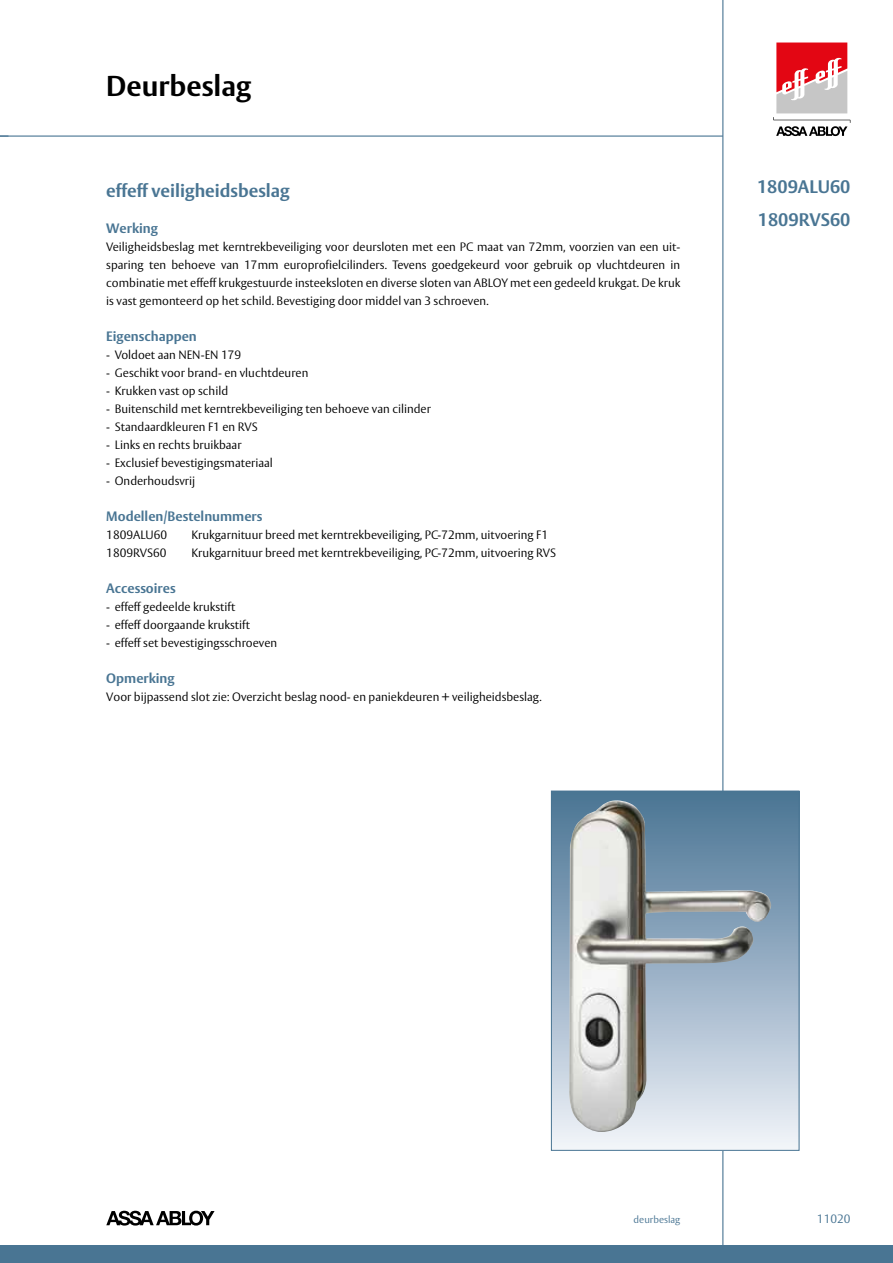
<style>
.page{position:relative;width:893px;height:1263px;background:#fff}
.page>*{position:absolute;margin:0;border:0;box-sizing:border-box;transform-origin:0 0}
.t1{font:700 28.5px "ASSA Vesta";color:#000}
.t2{font:700 18px/33px "ASSA Vesta";color:#497593}
.t3{font:700 13.5px "ASSA Vesta";color:#497593}
.t4{font:300 12px/18px "ASSA Vesta";color:#000;text-align:justify}
.t5{font:300 12px "ASSA Vesta";color:#497593}
.t6{font:300 9.9px "ASSA Vesta";color:#497593}
</style>
<div class="page">
<hr style="left:0;top:136px;width:723px;height:1px;background:#497593">
<div style="left:0;top:1246px;width:893px;height:17px;background:#497593"></div>
<svg style="left:106px;top:1211px;width:109px;height:14px"></svg>
<hr style="left:722px;top:0;width:1px;height:1259px;background:#497593">
<svg style="left:773px;top:43px;width:77px;height:93px"></svg>
<div style="left:551px;top:791px;width:248px;height:359px;background:linear-gradient(to bottom,#477293,#f0f2f9)"></div>
<img style="left:569px;top:800px;width:202px;height:332px">
<div style="left:551px;top:791px;width:248px;height:360px;border:1px solid #497593"></div>
<h1 class="t1" style="left:106px;top:69px;width:146px">Deurbeslag</h1>
<h2 class="t2" style="left:106px;top:174px;width:185px">effeff veiligheidsbeslag</h2>
<p class="t3" style="left:106px;top:220px;width:53px">Werking</p>
<p class="t4" style="left:106px;top:238px;width:576px">Veiligheidsbeslag met kerntrekbeveiliging voor deursloten met een PC maat van 72mm, voorzien van een uit&shy;sparing ten behoeve van 17mm europrofielcilinders. Tevens goedgekeurd voor gebruik op vluchtdeuren in combinatie met effeff krukgestuurde insteeksloten en diverse sloten van ABLOY met een gedeeld krukgat. De kruk is vast gemonteerd op het schild. Bevestiging door middel van 3 schroeven.</p>
<p class="t3" style="left:106px;top:328px;width:92px">Eigenschappen</p>
<p class="t4" style="left:106px;top:346px;width:136px">- Voldoet aan NEN-EN 179</p>
<p class="t4" style="left:106px;top:364px;width:204px">- Geschikt voor brand- en vluchtdeuren</p>
<p class="t4" style="left:106px;top:382px;width:123px">- Krukken vast op schild</p>
<p class="t4" style="left:106px;top:400px;width:326px">- Buitenschild met kerntrekbeveiliging ten behoeve van cilinder</p>
<p class="t4" style="left:106px;top:418px;width:153px">- Standaardkleuren F1 en RVS</p>
<p class="t4" style="left:106px;top:436px;width:137px">- Links en rechts bruikbaar</p>
<p class="t4" style="left:106px;top:454px;width:168px">- Exclusief bevestigingsmateriaal</p>
<p class="t4" style="left:106px;top:472px;width:90px">- Onderhoudsvrij</p>
<p class="t3" style="left:106px;top:508px;width:158px">Modellen/Bestelnummers</p>
<p class="t4" style="left:106px;top:526px;width:62px">1809ALU60</p>
<p class="t4" style="left:191px;top:526px;width:358px">Krukgarnituur breed met kerntrekbeveiliging, PC-72mm, uitvoering F1</p>
<p class="t4" style="left:106px;top:544px;width:62px">1809RVS60</p>
<p class="t4" style="left:191px;top:544px;width:366px">Krukgarnituur breed met kerntrekbeveiliging, PC-72mm, uitvoering RVS</p>
<p class="t3" style="left:106px;top:580px;width:71px">Accessoires</p>
<p class="t4" style="left:106px;top:598px;width:131px">- effeff gedeelde krukstift</p>
<p class="t4" style="left:106px;top:616px;width:145px">- effeff doorgaande krukstift</p>
<p class="t4" style="left:106px;top:634px;width:172px">- effeff set bevestigingsschroeven</p>
<p class="t3" style="left:106px;top:670px;width:70px">Opmerking</p>
<p class="t4" style="left:106px;top:688px;width:437px">Voor bijpassend slot zie: Overzicht beslag nood- en paniekdeuren + veiligheidsbeslag.</p>
<h2 class="t2" style="left:757px;top:170px;width:95px">1809ALU60<br>1809RVS60</h2>
<p class="t6" style="left:634px;top:1213px;width:48px">deurbeslag</p>
<p class="t5" style="left:817px;top:1211px;width:35px">11020</p>
</div>
